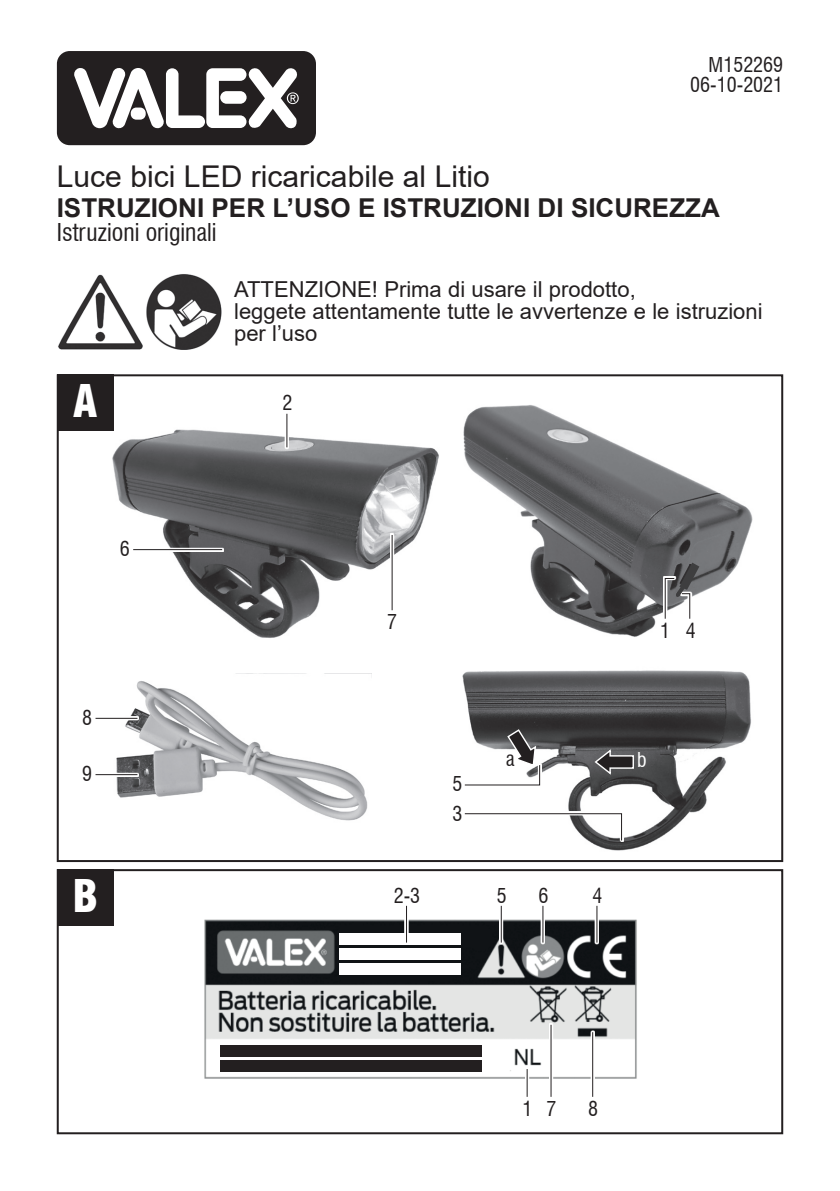
<style>
.page{position:relative;width:840px;height:1191px;background:#fff}
.page>*{position:absolute;margin:0;border:0;box-sizing:border-box;transform-origin:0 0}
.t1{font:900 condensed 44px "Swiss 721 BT";color:#fff}
.t2{font:30px "Arial";color:#231f20}
.t3{font:700 26px "Arial";color:#231f20}
.t4{font:condensed 24px "Swiss 721 BT";color:#231f20}
.t5{font:22px/22px "Arial";color:#231f20}
.t6{font:condensed 20px/20px "Swiss 721 BT";color:#231f20;text-align:right}
.t7{font:condensed 20px "Swiss 721 BT";color:#fff}
</style>
<div class="page">
<img style="left:116px;top:673px;width:255px;height:148px">
<img style="left:109px;top:424px;width:330px;height:214px">
<div style="left:57px;top:869px;width:725px;height:265px;border:2px solid #231f20"></div>
<svg style="left:57px;top:51px;width:259px;height:94px"></svg>
<img style="left:58px;top:274px;width:163px;height:75px">
<div style="left:57px;top:869px;width:56px;height:56px;background:#231f20"></div>
<svg style="left:284px;top:413px;width:5px;height:36px"></svg>
<hr style="left:286px;top:414px;width:1px;height:33px;background:#231f20">
<svg style="left:389px;top:533px;width:5px;height:79px"></svg>
<hr style="left:391px;top:535px;width:1px;height:75px;background:#231f20">
<svg style="left:131px;top:547px;width:93px;height:5px"></svg>
<hr style="left:133px;top:549px;width:89px;height:1px;background:#231f20">
<svg style="left:95px;top:716px;width:44px;height:4px"></svg>
<hr style="left:95px;top:718px;width:42px;height:1px;background:#231f20">
<svg style="left:95px;top:772px;width:44px;height:5px"></svg>
<hr style="left:95px;top:774px;width:42px;height:1px;background:#231f20">
<img style="left:463px;top:405px;width:290px;height:232px">
<img style="left:462px;top:670px;width:289px;height:181px">
<div style="left:57px;top:374px;width:56px;height:56px;background:#231f20"></div>
<svg style="left:662px;top:576px;width:13px;height:44px"></svg>
<svg style="left:462px;top:763px;width:79px;height:24px"></svg>
<div style="left:462px;top:811px;width:161px;height:31px;background:#fff"></div>
<svg style="left:464px;top:813px;width:158px;height:28px"></svg>
<div style="left:679px;top:591px;width:12px;height:29px;background:#fff"></div>
<svg style="left:663px;top:562px;width:36px;height:57px"></svg>
<svg style="left:593px;top:747px;width:41px;height:29px"></svg>
<svg style="left:463px;top:728px;width:77px;height:58px"></svg>
<img style="left:204px;top:919px;width:433px;height:160px">
<div style="left:220px;top:1044px;width:261px;height:12px;background:#231f20"></div>
<div style="left:339px;top:933px;width:121px;height:12px;background:#fff"></div>
<div style="left:220px;top:1060px;width:261px;height:11px;background:#231f20"></div>
<div style="left:339px;top:948px;width:121px;height:12px;background:#fff"></div>
<div style="left:339px;top:963px;width:121px;height:12px;background:#fff"></div>
<hr style="left:404px;top:904px;width:4px;height:40px;background:#fff">
<hr style="left:406px;top:905px;width:1px;height:37px;background:#231f20">
<svg style="left:498px;top:905px;width:5px;height:39px"></svg>
<hr style="left:500px;top:905px;width:1px;height:37px;background:#231f20">
<svg style="left:548px;top:1023px;width:5px;height:74px"></svg>
<hr style="left:550px;top:1024px;width:1px;height:72px;background:#231f20">
<svg style="left:524px;top:1067px;width:5px;height:30px"></svg>
<svg style="left:526px;top:1069px;width:1px;height:27px"></svg>
<svg style="left:540px;top:905px;width:5px;height:39px"></svg>
<hr style="left:542px;top:905px;width:1px;height:37px;background:#231f20">
<svg style="left:590px;top:1030px;width:4px;height:67px"></svg>
<hr style="left:592px;top:1032px;width:1px;height:64px;background:#231f20">
<svg style="left:594px;top:905px;width:5px;height:39px"></svg>
<hr style="left:596px;top:905px;width:1px;height:37px;background:#231f20">
<p class="t6" style="left:689px;top:55px;width:94px">M152269<br>06-10-2021</p>
<h2 class="t2" style="left:57px;top:156px;width:434px">Luce bici LED ricaricabile al Litio</h2>
<p class="t3" style="left:57px;top:190px;width:664px">ISTRUZIONI PER L’USO E ISTRUZIONI DI SICUREZZA</p>
<p class="t4" style="left:57px;top:218px;width:161px">Istruzioni originali</p>
<p class="t5" style="left:234px;top:278px;width:529px">ATTENZIONE! Prima di usare il prodotto,<br>leggete attentamente tutte le avvertenze e le istruzioni per l’uso</p>
<h1 class="t1" style="left:73px;top:374px;width:26px">A</h1>
<p class="t6" style="left:282px;top:392px;width:11px">2</p>
<p class="t6" style="left:120px;top:538px;width:11px">6</p>
<p class="t6" style="left:82px;top:707px;width:11px">8</p>
<p class="t6" style="left:82px;top:763px;width:11px">9</p>
<h1 class="t1" style="left:72px;top:869px;width:27px">B</h1>
<p class="t6" style="left:387px;top:612px;width:11px">7</p>
<p class="t6" style="left:660px;top:620px;width:37px">1 4</p>
<p class="t6" style="left:452px;top:773px;width:11px">5</p>
<p class="t6" style="left:452px;top:803px;width:11px">3</p>
<p class="t6" style="left:505px;top:749px;width:10px">a</p>
<p class="t7" style="left:636px;top:748px;width:11px">b</p>
<p class="t6" style="left:393px;top:885px;width:28px">2-3</p>
<p class="t6" style="left:496px;top:885px;width:11px">5</p>
<p class="t6" style="left:538px;top:885px;width:11px">6</p>
<p class="t6" style="left:592px;top:885px;width:11px">4</p>
<p class="t6" style="left:522px;top:1099px;width:11px">1</p>
<p class="t6" style="left:546px;top:1099px;width:11px">7</p>
<p class="t6" style="left:588px;top:1099px;width:11px">8</p>
</div>
